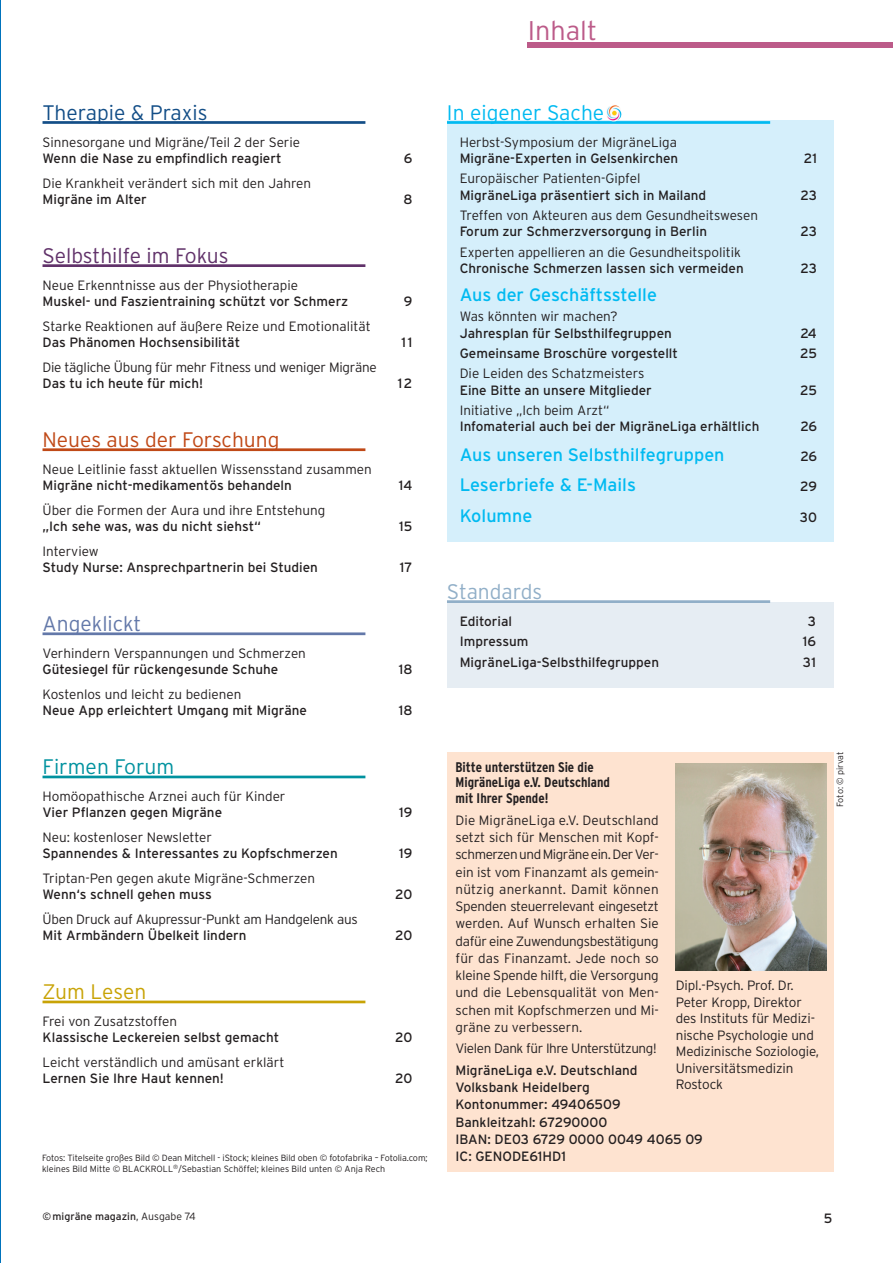
<style>
.page{position:relative;width:893px;height:1263px;background:#fff}
.page>*{position:absolute;margin:0;border:0;box-sizing:border-box;transform-origin:0 0}
.t1{font:300 27px "Interstate";color:#bc5b89}
.t2{font:300 21px "Interstate";color:#c04917}
.t3{font:300 21px "Interstate";color:#61326a}
.t4{font:300 21px "Interstate";color:#134e87}
.t5{font:300 21px "Interstate";color:#00baf1}
.t6{font:300 21px "Interstate";color:#00929f}
.t7{font:300 21px "Interstate";color:#6378a9}
.t8{font:300 21px "Interstate";color:#91afc8}
.t9{font:300 21px "Interstate";letter-spacing:-.01em;color:#c8a306}
.t10{font:18px "Interstate";color:#00baf1}
.t11{font:700 condensed 13.95px/15px "Interstate";color:#231f20}
.t12{font:300 13.5px/17.2px "Interstate";color:#231f20;text-align:justify}
.t13{font:13.5px/17.2px "Interstate";color:#231f20}
.t14{font:300 13.5px "Interstate";letter-spacing:-.02em;color:#231f20}
.t15{font:300 13.5px "Interstate";letter-spacing:-.03em;color:#231f20}
.t16{font:10.5px "Interstate";color:#231f20}
.t17{font:300 9px/10.5px "Interstate";letter-spacing:-.01em;color:#231f20}
.s1{font-weight:300}
</style>
<div class="page">
<div style="left:447px;top:752px;width:386px;height:419px;background:#fee3d0"></div>
<img style="left:676px;top:763px;width:151px;height:208px">
<div style="left:447px;top:121px;width:387px;height:421px;background:#d5effb"></div>
<div style="left:447px;top:602px;width:387px;height:86px;background:#e6edf3"></div>
<hr style="left:43px;top:121px;width:322px;height:3px;background:#134e87">
<hr style="left:43px;top:264px;width:322px;height:3px;background:#61326a">
<hr style="left:43px;top:448px;width:322px;height:3px;background:#c04917">
<hr style="left:43px;top:632px;width:322px;height:3px;background:#6378a9">
<hr style="left:43px;top:776px;width:322px;height:2px;background:#00929f">
<hr style="left:43px;top:1000px;width:322px;height:3px;background:#c8a306">
<hr style="left:447px;top:121px;width:323px;height:3px;background:#00baf1">
<hr style="left:447px;top:600px;width:323px;height:3px;background:#91afc8">
<img style="left:605px;top:104px;width:17px;height:17px;border-radius:9px">
<div style="left:527px;top:43px;width:366px;height:5px;background:#bc5b89"></div>
<hr style="left:0;top:0;width:1px;height:1263px;background:#0073bc">
<h1 class="t1" style="left:528px;top:15px;width:71px">Inhalt</h1>
<h2 class="t4" style="left:43px;top:101px;width:167px">Therapie &amp; Praxis</h2>
<p class="t12" style="left:43px;top:133px;width:259px">Sinnesorgane und Migräne/Teil 2 der Serie</p>
<p class="t13" style="left:43px;top:149px;width:241px">Wenn die Nase zu empfindlich reagiert</p>
<p class="t13" style="left:404px;top:149px;width:10px">6</p>
<p class="t12" style="left:43px;top:174px;width:270px">Die Krankheit verändert sich mit den Jahren</p>
<p class="t13" style="left:43px;top:190px;width:106px">Migräne im Alter</p>
<p class="t13" style="left:403px;top:190px;width:11px">8</p>
<h2 class="t3" style="left:43px;top:244px;width:188px">Selbsthilfe im Fokus</h2>
<p class="t12" style="left:43px;top:276px;width:257px">Neue Erkenntnisse aus der Physiotherapie</p>
<p class="t13" style="left:43px;top:293px;width:307px">Muskel- und Faszientraining schützt vor Schmerz</p>
<p class="t13" style="left:404px;top:293px;width:10px">9</p>
<p class="t12" style="left:43px;top:317px;width:330px">Starke Reaktionen auf äußere Reize und Emotionalität</p>
<p class="t13" style="left:43px;top:333px;width:199px">Das Phänomen Hochsensibilität</p>
<p class="t13" style="left:402px;top:333px;width:12px">11</p>
<p class="t14" style="left:43px;top:359px;width:336px">Die tägliche Übung für mehr Fitness und weniger Migräne</p>
<p class="t13" style="left:43px;top:374px;width:162px">Das tu ich heute für mich!</p>
<p class="t13" style="left:398px;top:374px;width:16px">12</p>
<h2 class="t2" style="left:43px;top:428px;width:238px">Neues aus der Forschung</h2>
<p class="t12" style="left:43px;top:460px;width:331px">Neue Leitlinie fasst aktuellen Wissensstand zusammen</p>
<p class="t13" style="left:43px;top:477px;width:251px">Migräne nicht-medikamentös behandeln</p>
<p class="t13" style="left:399px;top:477px;width:15px">14</p>
<p class="t12" style="left:43px;top:501px;width:284px">Über die Formen der Aura und ihre Entstehung</p>
<p class="t13" style="left:43px;top:518px;width:220px">„Ich sehe was, was du nicht siehst“</p>
<p class="t13" style="left:399px;top:518px;width:15px">15</p>
<p class="t12" style="left:43px;top:542px;width:58px">Interview</p>
<p class="t13" style="left:43px;top:558px;width:277px">Study Nurse: Ansprechpartnerin bei Studien</p>
<p class="t13" style="left:400px;top:558px;width:14px">17</p>
<h2 class="t7" style="left:43px;top:612px;width:100px">Angeklickt</h2>
<p class="t12" style="left:43px;top:644px;width:265px">Verhindern Verspannungen und Schmerzen</p>
<p class="t13" style="left:43px;top:661px;width:237px">Gütesiegel für rückengesunde Schuhe</p>
<p class="t13" style="left:399px;top:661px;width:15px">18</p>
<p class="t12" style="left:43px;top:685px;width:200px">Kostenlos und leicht zu bedienen</p>
<p class="t13" style="left:43px;top:702px;width:266px">Neue App erleichtert Umgang mit Migräne</p>
<p class="t13" style="left:399px;top:702px;width:15px">18</p>
<h2 class="t6" style="left:43px;top:755px;width:133px">Firmen Forum</h2>
<p class="t12" style="left:43px;top:788px;width:244px">Homöopathische Arznei auch für Kinder</p>
<p class="t13" style="left:43px;top:804px;width:181px">Vier Pflanzen gegen Migräne</p>
<p class="t13" style="left:399px;top:804px;width:15px">19</p>
<p class="t12" style="left:43px;top:828px;width:171px">Neu: kostenloser Newsletter</p>
<p class="t13" style="left:43px;top:845px;width:297px">Spannendes &amp; Interessantes zu Kopfschmerzen</p>
<p class="t13" style="left:399px;top:845px;width:15px">19</p>
<p class="t12" style="left:43px;top:869px;width:274px">Triptan-Pen gegen akute Migräne-Schmerzen</p>
<p class="t13" style="left:43px;top:886px;width:171px">Wenn‘s schnell gehen muss</p>
<p class="t13" style="left:395px;top:886px;width:19px">20</p>
<p class="t14" style="left:43px;top:911px;width:317px">Üben Druck auf Akupressur-Punkt am Handgelenk aus</p>
<p class="t13" style="left:43px;top:927px;width:205px">Mit Armbändern Übelkeit lindern</p>
<p class="t13" style="left:395px;top:927px;width:19px">20</p>
<h2 class="t9" style="left:43px;top:980px;width:105px">Zum Lesen</h2>
<p class="t12" style="left:43px;top:1013px;width:136px">Frei von Zusatzstoffen</p>
<p class="t13" style="left:43px;top:1029px;width:238px">Klassische Leckereien selbst gemacht</p>
<p class="t13" style="left:395px;top:1029px;width:19px">20</p>
<p class="t12" style="left:43px;top:1053px;width:243px">Leicht verständlich und amüsant erklärt</p>
<p class="t13" style="left:43px;top:1070px;width:183px">Lernen Sie Ihre Haut kennen!</p>
<p class="t13" style="left:395px;top:1070px;width:19px">20</p>
<p class="t17" style="left:42px;top:1153px;width:387px">Fotos: Titelseite großes Bild © Dean Mitchell - iStock; kleines Bild oben © fotofabrika – Fotolia.com; kleines Bild Mitte © BLACKROLL<sup>®</sup>/Sebastian Schöffel; kleines Bild unten © Anja Rech</p>
<h2 class="t5" style="left:447px;top:101px;width:159px">In eigener Sache</h2>
<p class="t12" style="left:460px;top:133px;width:219px">Herbst-Symposium der MigräneLiga</p>
<p class="t13" style="left:460px;top:149px;width:220px">Migräne-Experten in Gelsenkirchen</p>
<p class="t13" style="left:804px;top:149px;width:15px">21</p>
<p class="t12" style="left:460px;top:170px;width:182px">Europäischer Patienten-Gipfel</p>
<p class="t13" style="left:460px;top:186px;width:248px">MigräneLiga präsentiert sich in Mailand</p>
<p class="t13" style="left:800px;top:186px;width:18px">23</p>
<p class="t12" style="left:460px;top:206px;width:300px">Treffen von Akteuren aus dem Gesundheitswesen</p>
<p class="t13" style="left:460px;top:223px;width:249px">Forum zur Schmerzversorgung in Berlin</p>
<p class="t13" style="left:800px;top:223px;width:18px">23</p>
<p class="t12" style="left:460px;top:243px;width:283px">Experten appellieren an die Gesundheitspolitik</p>
<p class="t13" style="left:460px;top:259px;width:286px">Chronische Schmerzen lassen sich vermeiden</p>
<p class="t13" style="left:800px;top:259px;width:18px">23</p>
<h3 class="t10" style="left:460px;top:284px;width:199px">Aus der Geschäftsstelle</h3>
<p class="t12" style="left:460px;top:308px;width:159px">Was könnten wir machen?</p>
<p class="t13" style="left:460px;top:324px;width:214px">Jahresplan für Selbsthilfegruppen</p>
<p class="t13" style="left:800px;top:324px;width:18px">24</p>
<p class="t13" style="left:460px;top:344px;width:220px">Gemeinsame Broschüre vorgestellt</p>
<p class="t13" style="left:800px;top:344px;width:18px">25</p>
<p class="t12" style="left:460px;top:365px;width:186px">Die Leiden des Schatzmeisters</p>
<p class="t13" style="left:460px;top:381px;width:194px">Eine Bitte an unsere Mitglieder</p>
<p class="t13" style="left:800px;top:381px;width:18px">25</p>
<p class="t12" style="left:460px;top:402px;width:151px">Initiative „Ich beim Arzt“</p>
<p class="t13" style="left:460px;top:418px;width:301px">Infomaterial auch bei der MigräneLiga erhältlich</p>
<p class="t13" style="left:800px;top:418px;width:18px">26</p>
<h3 class="t10" style="left:460px;top:445px;width:266px">Aus unseren Selbsthilfegruppen</h3>
<p class="t13" style="left:800px;top:448px;width:18px">26</p>
<h3 class="t10" style="left:460px;top:475px;width:178px">Leserbriefe &amp; E-Mails</h3>
<p class="t13" style="left:800px;top:478px;width:18px">29</p>
<h3 class="t10" style="left:460px;top:505px;width:74px">Kolumne</h3>
<p class="t13" style="left:800px;top:508px;width:19px">30</p>
<h2 class="t8" style="left:447px;top:580px;width:97px">Standards</h2>
<p class="t13" style="left:460px;top:612px;width:54px">Editorial</p>
<p class="t13" style="left:808px;top:612px;width:10px">3</p>
<p class="t13" style="left:460px;top:633px;width:70px">Impressum</p>
<p class="t13" style="left:803px;top:633px;width:15px">16</p>
<p class="t13" style="left:460px;top:653px;width:201px">MigräneLiga-Selbsthilfegruppen</p>
<p class="t13" style="left:803px;top:653px;width:15px">31</p>
<p class="t11" style="left:455px;top:759px;width:156px">Bitte unterstützen Sie die<br>MigräneLiga e.V. Deutschland</p>
<p class="t11" style="left:455px;top:791px;width:95px">mit Ihrer Spende!</p>
<p class="t12" style="left:455px;top:811px;width:205px">Die MigräneLiga e.V. Deutschland setzt sich für Menschen mit Kopf&shy;schmerzen und Migräne ein. Der Ver&shy;ein ist vom Finanzamt als gemein&shy;nützig anerkannt. Damit können Spenden steuerrelevant eingesetzt werden. Auf Wunsch erhalten Sie dafür eine Zuwendungsbestätigung für das Finanzamt. Jede noch so kleine Spende hilft, die Versorgung und die Lebensqualität von Men&shy;schen mit Kopfschmerzen und Mi&shy;gräne zu verbessern.</p>
<p class="t15" style="left:455px;top:1041px;width:203px">Vielen Dank für Ihre Unterstützung!</p>
<p class="t13" style="left:455px;top:1061px;width:249px">MigräneLiga e.V. Deutschland<br>Volksbank Heidelberg<br>Kontonummer: 49406509<br>Bankleitzahl: 67290000<br>IBAN: DE03 6729 0000 0049 4065 09<br>IC: GENODE61HD1</p>
<p class="t12" style="left:676px;top:977px;width:145px;line-height:16.5px;text-align:left">Dipl.-Psych. Prof. Dr.<br>Peter Kropp, Direktor des Instituts für Medizi&shy;nische Psychologie und<br>Medizinische Soziologie,<br>Universitätsmedizin<br>Rostock</p>
<p class="t17" style="left:835px;top:807px;width:57px;rotate:-90deg">Foto: © pirvat</p>
<p class="t16" style="left:43px;top:1211px;width:155px">©migräne magazin<span class="s1">, Ausgabe 74</span></p>
<p class="t13" style="left:824px;top:1209px;width:10px">5</p>
</div>
